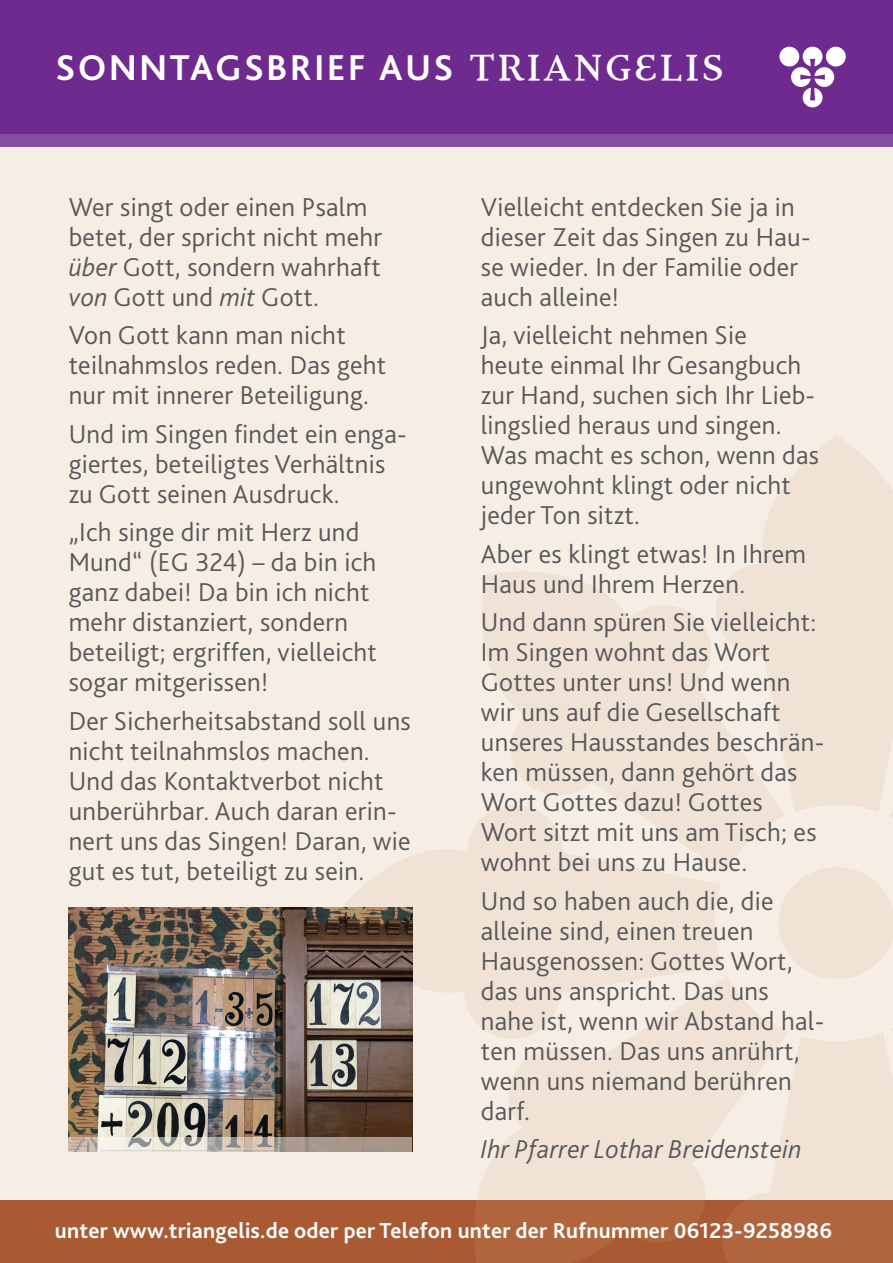
<style>
.page{position:relative;width:893px;height:1263px;background:#fff}
.page>*{position:absolute;margin:0;border:0;box-sizing:border-box;transform-origin:0 0}
.t1{font:700 37.5px "Bliss 2";letter-spacing:.06em;color:#fff}
.t2{font:300 27px/30px "Bliss 2";letter-spacing:.01em;color:#57585a}
.t3{font:italic 300 27px "Bliss 2";letter-spacing:.01em;color:#57585a}
.t4{font:700 22.5px "Bliss 2";letter-spacing:.01em;color:#fff}
.s1{font-family:"Eplica Bold TT";font-weight:400}
.s2{font-style:italic}
</style>
<div class="page">
<div style="left:0;top:147px;width:893px;height:1071px;background:#f6ede5"></div>
<div style="left:0;top:1200px;width:893px;height:63px;background:#aa5a32"></div>
<svg style="left:333px;top:435px;width:560px;height:828px;fill:#f0e2d5"></svg>
<div style="left:0;top:0;width:893px;height:141px;background:#6e2a8e"></div>
<div style="left:0;top:134px;width:893px;height:13px;background:#82509e"></div>
<svg style="left:779px;top:47px;width:67px;height:60px"></svg>
<img style="left:69px;top:908px;width:343px;height:229px">
<svg style="left:69px;top:1137px;width:343px;height:15px"></svg>
<p class="t1" style="left:55px;top:45px;width:670px">SONNTAGSBRIEF AUS <span class="s1">TRIANGELIS</span></p>
<p class="t2" style="left:69px;top:191px;width:315px">Wer singt oder einen Psalm betet, der spricht nicht mehr <span class="s2">über</span> Gott, sondern wahrhaft <span class="s2">von</span> Gott und <span class="s2">mit</span> Gott.</p>
<p class="t2" style="left:69px;top:320px;width:319px">Von Gott kann man nicht teilnahmslos reden. Das geht nur mit innerer Beteiligung.</p>
<p class="t2" style="left:69px;top:418px;width:339px">Und im Singen findet ein enga&shy;giertes, beteiligtes Verhältnis zu Gott seinen Ausdruck.</p>
<p class="t2" style="left:69px;top:517px;width:310px">„Ich singe dir mit Herz und<br>Mund“ (EG 324) – da bin ich ganz dabei! Da bin ich nicht mehr distanziert, sondern beteiligt; ergriffen, vielleicht sogar mitgerissen!</p>
<p class="t2" style="left:69px;top:705px;width:344px">Der Sicherheitsabstand soll uns nicht teilnahmslos machen.<br>Und das Kontaktverbot nicht unberührbar. Auch daran erin&shy;nert uns das Singen! Daran, wie gut es tut, beteiligt zu sein.</p>
<p class="t2" style="left:481px;top:191px;width:331px">Vielleicht entdecken Sie ja in dieser Zeit das Singen zu Hau&shy;se wieder. In der Familie oder auch alleine!</p>
<p class="t2" style="left:481px;top:320px;width:340px">Ja, vielleicht nehmen Sie<br>heute einmal Ihr Gesangbuch zur Hand, suchen sich Ihr Lieb&shy;lingslied heraus und singen.<br>Was macht es schon, wenn das ungewohnt klingt oder nicht jeder Ton sitzt.</p>
<p class="t2" style="left:481px;top:538px;width:327px">Aber es klingt etwas! In Ihrem<br>Haus und Ihrem Herzen.</p>
<p class="t2" style="left:481px;top:607px;width:345px">Und dann spüren Sie vielleicht:<br>Im Singen wohnt das Wort<br>Gottes unter uns! Und wenn wir uns auf die Gesellschaft unseres Hausstandes beschrän&shy;ken müssen, dann gehört das<br>Wort Gottes dazu! Gottes<br>Wort sitzt mit uns am Tisch; es wohnt bei uns zu Hause.</p>
<p class="t2" style="left:481px;top:885px;width:345px">Und so haben auch die, die alleine sind, einen treuen<br>Hausgenossen: Gottes Wort, das uns anspricht. Das uns nahe ist, wenn wir Abstand hal&shy;ten müssen. Das uns anrührt, wenn uns niemand berühren darf.</p>
<p class="t3" style="left:481px;top:1132px;width:322px">Ihr Pfarrer Lothar Breidenstein</p>
<p class="t4" style="left:55px;top:1216px;width:779px">unter www.triangelis.de oder per Telefon unter der Rufnummer 06123-9258986</p>
</div>
